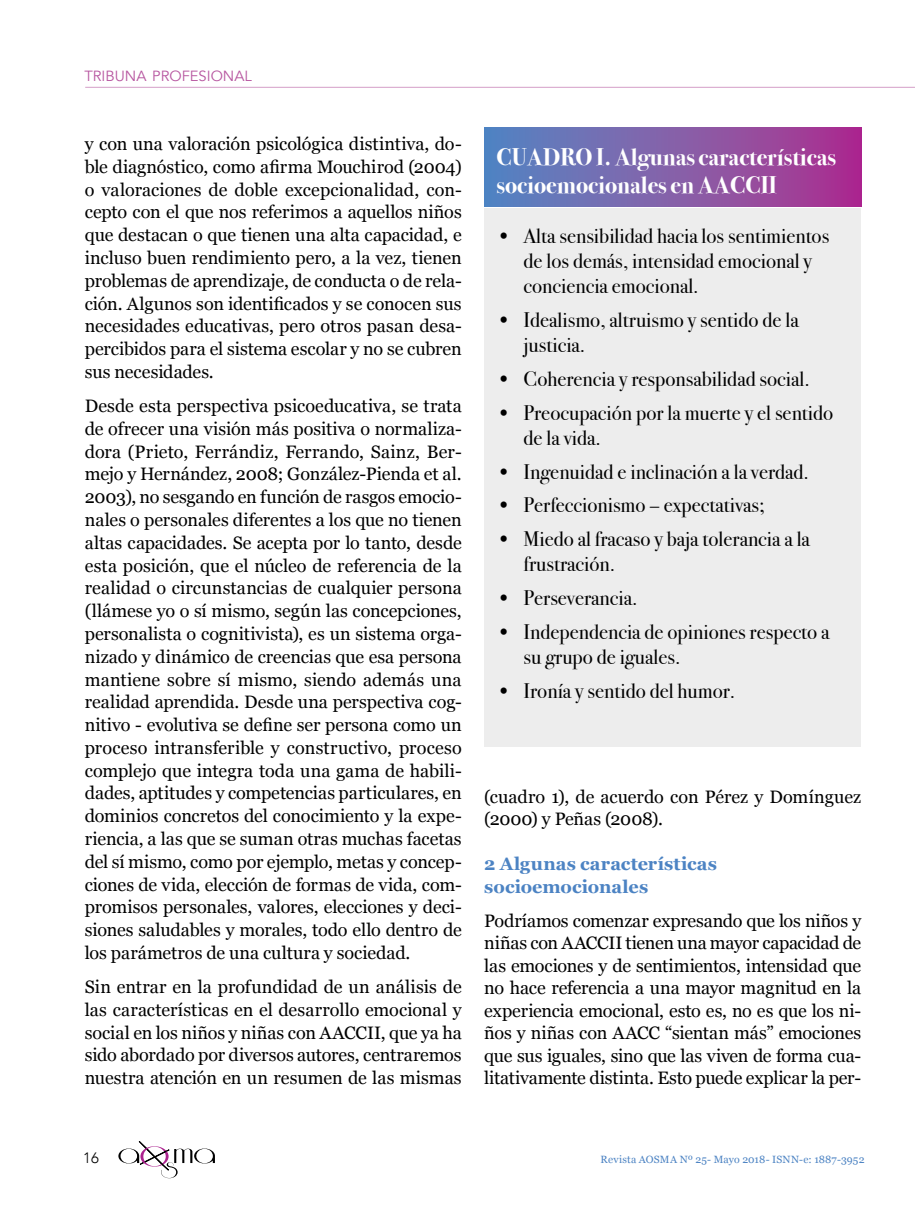
<style>
.page{position:relative;width:915px;height:1212px;background:#fff}
.page>*{position:absolute;margin:0;border:0;box-sizing:border-box;transform-origin:0 0}
.t1{font:700 24px/28.8px "Bodoni Svty Two OSITCTT";color:#fff}
.t2{font:21px/25.2px "Bodoni Svty Two OSITCTT";color:#000}
.t3{font:18px/22.8px "Georgia";letter-spacing:-.005em;color:#000;text-align:justify}
.t4{font:700 18px/22.5px "Georgia";color:#4c83c3}
.t5{font:300 15px "Avenir";color:#000}
.t6{font:14.7px "Avenir";color:#b756a0}
.t7{font:10.5px "Georgia";letter-spacing:.01em;color:#4c83c3}
</style>
<div class="page">
<svg style="left:118px;top:1141px;width:97px;height:37px"></svg>
<hr style="left:85px;top:85px;width:829px;height:3px;background:#000;opacity:.75">
<div style="left:484px;top:208px;width:376px;height:538px;background:#ededed"></div>
<div style="left:484px;top:128px;width:376px;height:79px;background:linear-gradient(to right,#568ac4,#af318f)"></div>
<p class="t6" style="left:84px;top:67px;width:169px">TRIBUNA PROFESIONAL</p>
<p class="t3" style="left:85px;top:132px;width:378px">y con una valoración psicológica distintiva, do&shy;ble diagnóstico, como afirma Mouchirod (2004) o valoraciones de doble excepcionalidad, con&shy;cepto con el que nos referimos a aquellos niños que destacan o que tienen una alta capacidad, e incluso buen rendimiento pero, a la vez, tienen problemas de aprendizaje, de conducta o de rela&shy;ción. Algunos son identificados y se conocen sus necesidades educativas, pero otros pasan desa&shy;percibidos para el sistema escolar y no se cubren sus necesidades.</p>
<p class="t3" style="left:85px;top:394px;width:378px">Desde esta perspectiva psicoeducativa, se trata de ofrecer una visión más positiva o normaliza&shy;dora (Prieto, Ferrándiz, Ferrando, Sainz, Ber&shy;mejo y Hernández, 2008; González-Pienda et al.<br>2003), no sesgando en función de rasgos emocio&shy;nales o personales diferentes a los que no tienen altas capacidades. Se acepta por lo tanto, desde esta posición, que el núcleo de referencia de la realidad o circunstancias de cualquier persona (llámese yo o sí mismo, según las concepciones, personalista o cognitivista), es un sistema orga&shy;nizado y dinámico de creencias que esa persona mantiene sobre sí mismo, siendo además una realidad aprendida. Desde una perspectiva cog&shy;nitivo - evolutiva se define ser persona como un proceso intransferible y constructivo, proceso complejo que integra toda una gama de habili&shy;dades, aptitudes y competencias particulares, en dominios concretos del conocimiento y la expe&shy;riencia, a las que se suman otras muchas facetas del sí mismo, como por ejemplo, metas y concep&shy;ciones de vida, elección de formas de vida, com&shy;promisos personales, valores, elecciones y deci&shy;siones saludables y morales, todo ello dentro de los parámetros de una cultura y sociedad.</p>
<p class="t3" style="left:85px;top:975px;width:378px">Sin entrar en la profundidad de un análisis de las características en el desarrollo emocional y social en los niños y niñas con AACCII, que ya ha sido abordado por diversos autores, centraremos nuestra atención en un resumen de las mismas</p>
<h1 class="t1" style="left:496px;top:142px;width:341px">CUADRO I. Algunas características socioemocionales en AACCII</h1>
<p class="t2" style="left:523px;top:223px;width:307px;text-indent:-27px">• Alta sensibilidad hacia los sentimientos de los demás, intensidad emocional y conciencia emocional.</p>
<p class="t2" style="left:523px;top:307px;width:276px;text-indent:-27px">• Idealismo, altruismo y sentido de la justicia.</p>
<p class="t2" style="left:496px;top:366px;width:315px">• Coherencia y responsabilidad social.</p>
<p class="t2" style="left:523px;top:400px;width:311px;text-indent:-27px">• Preocupación por la muerte y el sentido de la vida.</p>
<p class="t2" style="left:496px;top:459px;width:314px">• Ingenuidad e inclinación a la verdad.</p>
<p class="t2" style="left:496px;top:493px;width:269px">• Perfeccionismo – expectativas;</p>
<p class="t2" style="left:523px;top:526px;width:288px;text-indent:-27px">• Miedo al fracaso y baja tolerancia a la frustración.</p>
<p class="t2" style="left:496px;top:585px;width:142px">• Perseverancia.</p>
<p class="t2" style="left:523px;top:619px;width:307px;text-indent:-27px">• Independencia de opiniones respecto a su grupo de iguales.</p>
<p class="t2" style="left:496px;top:678px;width:240px">• Ironía y sentido del humor.</p>
<p class="t3" style="left:484px;top:785px;width:378px">(cuadro 1), de acuerdo con Pérez y Domínguez (2000) y Peñas (2008).</p>
<p class="t4" style="left:484px;top:852px;width:234px">2 Algunas características socioemocionales</p>
<p class="t3" style="left:484px;top:908px;width:378px">Podríamos comenzar expresando que los niños y niñas con AACCII tienen una mayor capacidad de las emociones y de sentimientos, intensidad que no hace referencia a una mayor magnitud en la experiencia emocional, esto es, no es que los ni&shy;ños y niñas con AACC “sientan más” emociones que sus iguales, sino que las viven de forma cua&shy;litativamente distinta. Esto puede explicar la per-</p>
<p class="t5" style="left:83px;top:1149px;width:17px">16</p>
<p class="t7" style="left:600px;top:1152px;width:265px">Revista AOSMA Nº 25- Mayo 2018- ISNN-e: 1887-3952</p>
</div>
